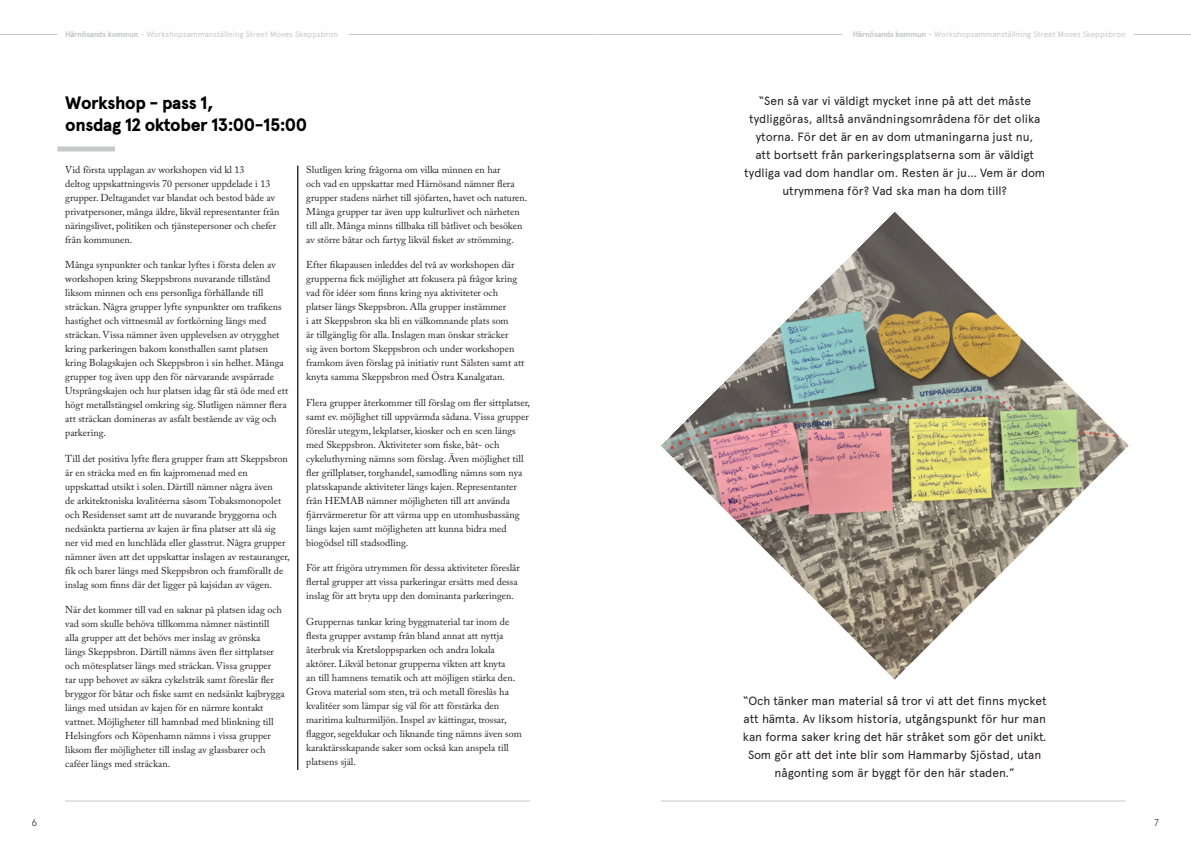
<style>
.page{position:relative;width:1191px;height:842px;background:#fff}
.page>*{position:absolute;margin:0;border:0;box-sizing:border-box;transform-origin:0 0}
.Rubrik2{font:900 18px/21.6px "Apercu";letter-spacing:-.03em;color:#000001}
.Bröd{font:12px/18px "Apercu";color:#231f20;text-align:center}
.Bröd-2{font:10px/14px "Adobe Caslon Pro";color:#231f20}
.t1{font:300 10px "Apercu";color:#231f20}
.t2{font:8px "Apercu";color:#c7c8ca}
.s1{font-weight:900}
</style>
<div class="page">
<hr style="left:0;top:34px;width:57px;height:1px;background:#c7c8ca">
<hr style="left:1133px;top:34px;width:58px;height:1px;background:#c7c8ca">
<hr style="left:349px;top:34px;width:246px;height:1px;background:#c7c8ca">
<hr style="left:595px;top:34px;width:247px;height:1px;background:#c7c8ca">
<hr style="left:65px;top:801px;width:465px;height:1px;background:#c7c8ca">
<hr style="left:660px;top:801px;width:465px;height:1px;background:#c7c8ca">
<hr style="left:297px;top:166px;width:1px;height:604px;background:#231f20">
<div style="left:57px;top:146px;width:58px;height:5px;background:#c7c8ca"></div>
<img style="left:661px;top:212px;width:467px;height:467px">
<p class="t2" style="left:65px;top:28px;width:274px"><span class="s1">Härnösands kommun</span> - Workshopsammanställning Street Moves Skeppsbron</p>
<p class="t2" style="left:853px;top:28px;width:274px"><span class="s1">Härnösands kommun</span> - Workshopsammanställning Street Moves Skeppsbron</p>
<p class="Rubrik2" style="left:65px;top:92px;width:243px">Workshop - pass 1,<br>onsdag 12 oktober 13:00-15:00</p>
<p class="Bröd-2" style="left:65px;top:163px;width:216px">Vid första upplagan av workshopen vid kl 13<br>deltog uppskattningsvis 70 personer uppdelade i 13 grupper. Deltagandet var blandat och bestod både av privatpersoner, många äldre, likväl representanter från näringslivet, politiken och tjänstepersoner och chefer från kommunen.</p>
<p class="Bröd-2" style="left:65px;top:258px;width:224px">Många synpunkter och tankar lyftes i första delen av workshopen kring Skeppsbrons nuvarande tillstånd liksom minnen och ens personliga förhållande till sträckan. Några grupper lyfte synpunkter om trafikens hastighet och vittnesmål av fortkörning längs med sträckan. Vissa nämner även upplevelsen av otrygghet kring parkeringen bakom konsthallen samt platsen kring Bolagskajen och Skeppsbron i sin helhet. Många grupper tog även upp den för närvarande avspärrade Utsprångskajen och hur platsen idag får stå öde med ett högt metallstängsel omkring sig. Slutligen nämner flera att sträckan domineras av asfalt bestående av väg och parkering.</p>
<p class="Bröd-2" style="left:65px;top:451px;width:226px">Till det positiva lyfte flera grupper fram att Skeppsbron är en sträcka med en fin kajpromenad med en uppskattad utsikt i solen. Därtill nämner några även<br>de arkitektoniska kvalitéerna såsom Tobaksmonopolet och Residenset samt att de nuvarande bryggorna och nedsänkta partierna av kajen är fina platser att slå sig ner vid med en lunchlåda eller glasstrut. Några grupper nämner även att det uppskattar inslagen av restauranger, fik och barer längs med Skeppsbron och framförallt de inslag som finns där det ligger på kajsidan av vägen.</p>
<p class="Bröd-2" style="left:65px;top:603px;width:221px">När det kommer till vad en saknar på platsen idag och vad som skulle behöva tillkomma nämner nästintill alla grupper att det behövs mer inslag av grönska<br>längs Skeppsbron. Därtill nämns även fler sittplatser och mötesplatser längs med sträckan. Vissa grupper<br>tar upp behovet av säkra cykelstråk samt föreslår fler bryggor för båtar och fiske samt en nedsänkt kajbrygga längs med utsidan av kajen för en närmre kontakt vattnet. Möjligheter till hamnbad med blinkning till Helsingfors och Köpenhamn nämns i vissa grupper liksom fler möjligheter till inslag av glassbarer och caféer längs med sträckan.</p>
<p class="Bröd-2" style="left:306px;top:163px;width:223px">Slutligen kring frågorna om vilka minnen en har<br>och vad en uppskattar med Härnösand nämner flera grupper stadens närhet till sjöfarten, havet och naturen.<br>Många grupper tar även upp kulturlivet och närheten till allt. Många minns tillbaka till båtlivet och besöken av större båtar och fartyg likväl fisket av strömming.</p>
<p class="Bröd-2" style="left:306px;top:258px;width:220px">Efter fikapausen inleddes del två av workshopen där grupperna fick möjlighet att fokusera på frågor kring vad för idéer som finns kring nya aktiviteter och platser längs Skeppsbron. Alla grupper instämmer<br>i att Skeppsbron ska bli en välkomnande plats som<br>är tillgänglig för alla. Inslagen man önskar sträcker<br>sig även bortom Skeppsbron och under workshopen framkom även förslag på initiativ runt Sälsten samt att knyta samma Skeppsbron med Östra Kanalgatan.</p>
<p class="Bröd-2" style="left:306px;top:395px;width:225px">Flera grupper återkommer till förslag om fler sittplatser, samt ev. möjlighet till uppvärmda sådana. Vissa grupper föreslår utegym, lekplatser, kiosker och en scen längs med Skeppsbron. Aktiviteter som fiske, båt- och cykeluthyrning nämns som förslag. Även möjlighet till fler grillplatser, torghandel, samodling nämns som nya platsskapande aktiviteter längs kajen. Representanter från HEMAB nämner möjligheten till att använda fjärrvärmeretur för att värma upp en utomhusbassäng längs kajen samt möjligheten att kunna bidra med biogödsel till stadsodling.</p>
<p class="Bröd-2" style="left:306px;top:561px;width:215px">För att frigöra utrymmen för dessa aktiviteter föreslår flertal grupper att vissa parkeringar ersätts med dessa inslag för att bryta upp den dominanta parkeringen.</p>
<p class="Bröd-2" style="left:306px;top:614px;width:217px">Gruppernas tankar kring byggmaterial tar inom de flesta grupper avstamp från bland annat att nyttja återbruk via Kretsloppsparken och andra lokala aktörer. Likväl betonar grupperna vikten att knyta<br>an till hamnens tematik och att möjligen stärka den.<br>Grova material som sten, trä och metall föreslås ha kvalitéer som lämpar sig väl för att förstärka den maritima kulturmiljön. Inspel av kättingar, trossar, flaggor, segeldukar och liknande ting nämns även som karaktärsskapande saker som också kan anspela till platsens själ.</p>
<p class="Bröd" style="left:744px;top:91px;width:303px">“Sen så var vi väldigt mycket inne på att det måste tydliggöras, alltså användningsområdena för det olika ytorna. För det är en av dom utmaningarna just nu,<br>att bortsett från parkeringsplatserna som är väldigt tydliga vad dom handlar om. Resten är ju… Vem är dom utrymmena för? Vad ska man ha dom till?</p>
<p class="Bröd" style="left:742px;top:691px;width:305px">“Och tänker man material så tror vi att det finns mycket att hämta. Av liksom historia, utgångspunkt för hur man kan forma saker kring det här stråket som gör det unikt.<br>Som gör att det inte blir som Hammarby Sjöstad, utan någonting som är byggt för den här staden.”</p>
<p class="t1" style="left:32px;top:815px;width:7px">6</p>
<p class="t1" style="left:1154px;top:815px;width:6px">7</p>
</div>
